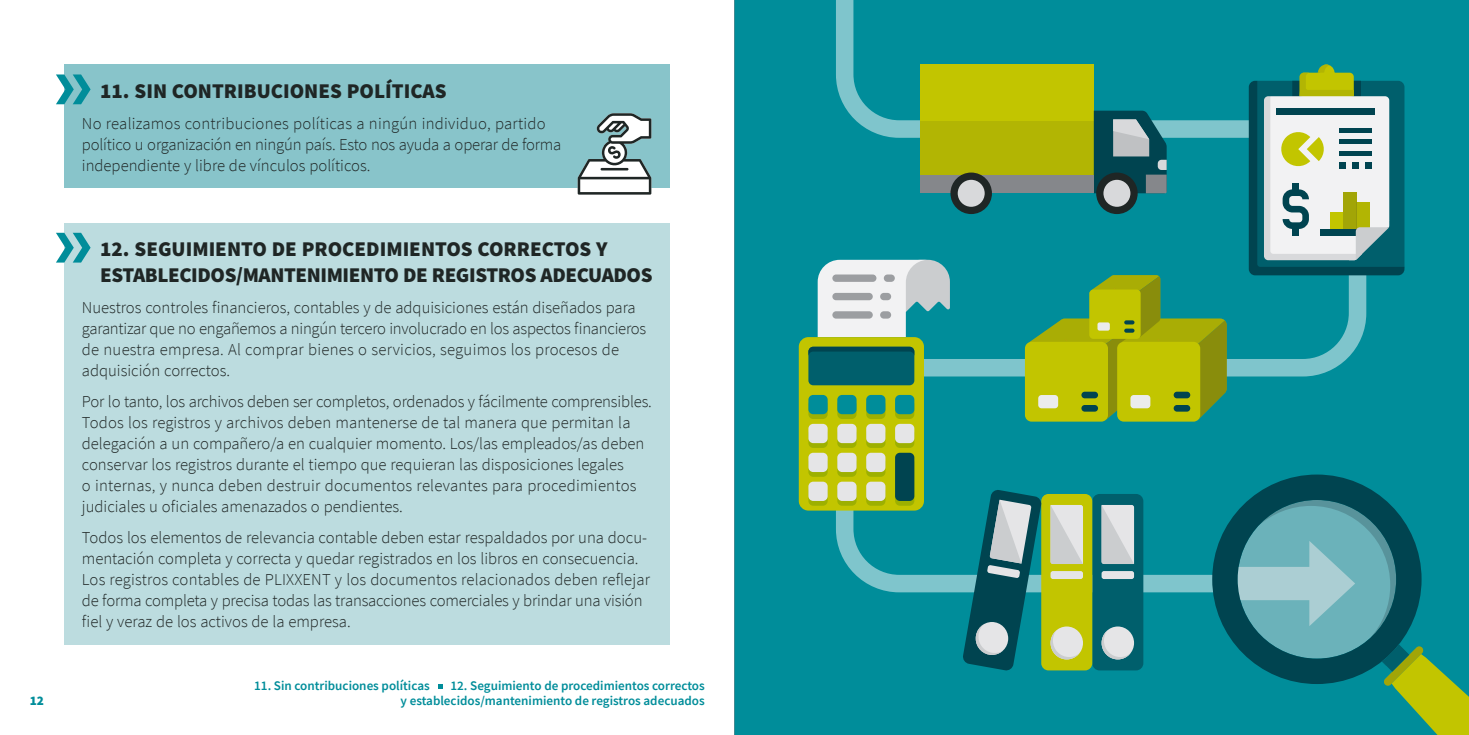
<style>
.page{position:relative;width:1469px;height:735px;background:#fff}
.page>*{position:absolute;margin:0;border:0;box-sizing:border-box;transform-origin:0 0}
.t1{font:900 21px/26.2px "Source Sans Pro";letter-spacing:-.02em;color:#1f2625}
.t2{font:900 21px "Source Sans Pro";color:#1f2625}
.t3{font:300 16.62px/21px "Source Sans Pro";color:#1f2625}
.t4{font:600 13.12px/14.9px "Source Sans Pro";color:#008d9a;text-align:right}
.t5{font:900 13.12px "Source Sans Pro";color:#008d9a}
</style>
<div class="page">
<div style="left:734px;top:0;width:734px;height:734px;background:#008d9a"></div>
<svg style="left:438px;top:684px;width:4px;height:4px"></svg>
<div style="left:64px;top:64px;width:606px;height:124px;background:#88c4ca"></div>
<div style="left:64px;top:223px;width:606px;height:421px;background:#bcdcdf"></div>
<svg style="left:56px;top:74px;width:35px;height:30px"></svg>
<svg style="left:56px;top:233px;width:35px;height:29px"></svg>
<svg style="left:834px;top:0;width:533px;height:593px"></svg>
<div style="left:1092px;top:493px;width:51px;height:177px;background:#005f6c;border-radius:7px"></div>
<div style="left:1041px;top:493px;width:51px;height:177px;background:#c2c500;border-radius:7px"></div>
<svg style="left:1101px;top:626px;width:33px;height:33px"></svg>
<svg style="left:1050px;top:626px;width:33px;height:33px"></svg>
<svg style="left:1101px;top:629px;width:29px;height:30px"></svg>
<svg style="left:1050px;top:629px;width:29px;height:30px"></svg>
<svg style="left:1101px;top:570px;width:33px;height:8px"></svg>
<svg style="left:1050px;top:570px;width:33px;height:8px"></svg>
<svg style="left:1101px;top:505px;width:33px;height:58px;background:#d5d7d9"></svg>
<svg style="left:1050px;top:505px;width:33px;height:58px;background:#d8d9d9"></svg>
<svg style="left:962px;top:489px;width:79px;height:181px"></svg>
<div style="left:920px;top:64px;width:173px;height:129px;background:#c2c500"></div>
<div style="left:920px;top:121px;width:173px;height:72px;background:#b2b503"></div>
<div style="left:920px;top:175px;width:173px;height:18px;background:#85878b"></div>
<div style="left:1096px;top:172px;width:41px;height:42px;background:#1f2625;border-radius:50%"></div>
<div style="left:1103px;top:180px;width:27px;height:27px;background:#d8d9db;border-radius:50%"></div>
<div style="left:950px;top:172px;width:42px;height:42px;background:#1f2625;border-radius:50%"></div>
<div style="left:957px;top:180px;width:27px;height:27px;background:#d8d9db;border-radius:50%"></div>
<svg style="left:1093px;top:111px;width:73px;height:82px;background:#447077"></svg>
<svg style="left:1024px;top:275px;width:202px;height:146px"></svg>
<div style="left:1038px;top:395px;width:20px;height:13px;background:#ebecec;border-radius:3px"></div>
<div style="left:1081px;top:391px;width:17px;height:7px;background:#004450;border-radius:3px"></div>
<div style="left:1081px;top:405px;width:17px;height:6px;background:#004450;border-radius:3px"></div>
<svg style="left:817px;top:260px;width:133px;height:77px"></svg>
<div style="left:883px;top:274px;width:11px;height:8px;background:#9c9ea1;border-radius:4px"></div>
<div style="left:832px;top:274px;width:44px;height:8px;background:#9c9ea1;border-radius:4px"></div>
<div style="left:880px;top:293px;width:11px;height:7px;background:#9c9ea1;border-radius:4px"></div>
<div style="left:832px;top:293px;width:40px;height:7px;background:#9c9ea1;border-radius:4px"></div>
<div style="left:880px;top:311px;width:11px;height:7px;background:#9c9ea1;border-radius:4px"></div>
<div style="left:832px;top:311px;width:40px;height:7px;background:#9c9ea1;border-radius:4px"></div>
<div style="left:798px;top:337px;width:126px;height:173px;background:#c2c500;border-radius:10px"></div>
<div style="left:808px;top:346px;width:106px;height:39px;background:#005f6c;border-radius:5px"></div>
<svg style="left:808px;top:346px;width:106px;height:10px"></svg>
<svg style="left:808px;top:399px;width:19px;height:20px"></svg>
<svg style="left:837px;top:399px;width:19px;height:20px"></svg>
<svg style="left:866px;top:399px;width:19px;height:20px"></svg>
<svg style="left:895px;top:399px;width:19px;height:20px"></svg>
<svg style="left:808px;top:428px;width:19px;height:19px"></svg>
<svg style="left:837px;top:428px;width:19px;height:19px"></svg>
<svg style="left:866px;top:428px;width:19px;height:19px"></svg>
<svg style="left:895px;top:428px;width:19px;height:19px"></svg>
<div style="left:808px;top:457px;width:19px;height:19px;background:#9db000;border-radius:5px"></div>
<div style="left:837px;top:457px;width:19px;height:19px;background:#9db000;border-radius:5px"></div>
<div style="left:866px;top:457px;width:19px;height:19px;background:#9db000;border-radius:5px"></div>
<svg style="left:895px;top:457px;width:19px;height:48px"></svg>
<svg style="left:808px;top:486px;width:19px;height:19px"></svg>
<svg style="left:837px;top:486px;width:19px;height:19px"></svg>
<svg style="left:866px;top:486px;width:19px;height:19px"></svg>
<div style="left:808px;top:395px;width:19px;height:19px;background:#008d9a;border-radius:5px"></div>
<div style="left:837px;top:395px;width:19px;height:19px;background:#008d9a;border-radius:5px"></div>
<div style="left:866px;top:395px;width:19px;height:19px;background:#008d9a;border-radius:5px"></div>
<div style="left:895px;top:395px;width:19px;height:19px;background:#008d9a;border-radius:5px"></div>
<div style="left:895px;top:452px;width:19px;height:48px;background:#004450;border-radius:5px"></div>
<div style="left:808px;top:423px;width:19px;height:20px;background:#e5e5e7;border-radius:5px"></div>
<div style="left:837px;top:423px;width:19px;height:20px;background:#e5e5e7;border-radius:5px"></div>
<div style="left:866px;top:423px;width:19px;height:20px;background:#e5e5e7;border-radius:5px"></div>
<div style="left:895px;top:423px;width:19px;height:20px;background:#e5e5e7;border-radius:5px"></div>
<div style="left:808px;top:452px;width:19px;height:20px;background:#e5e5e7;border-radius:5px"></div>
<div style="left:837px;top:452px;width:19px;height:20px;background:#e5e5e7;border-radius:5px"></div>
<div style="left:866px;top:452px;width:19px;height:20px;background:#e5e5e7;border-radius:5px"></div>
<div style="left:808px;top:481px;width:19px;height:19px;background:#e5e5e7;border-radius:5px"></div>
<div style="left:837px;top:481px;width:19px;height:19px;background:#e5e5e7;border-radius:5px"></div>
<div style="left:866px;top:481px;width:19px;height:19px;background:#e5e5e7;border-radius:5px"></div>
<svg style="left:1212px;top:474px;width:209px;height:209px;fill:#004450"></svg>
<svg style="left:1257px;top:499px;width:139px;height:139px;background:#68a7af"></svg>
<svg style="left:1381px;top:644px;width:87px;height:90px"></svg>
<svg style="left:1248px;top:64px;width:156px;height:211px;background:#87ada0"></svg>
<svg style="left:577px;top:113px;width:74px;height:81px"></svg>
<hr style="left:734px;top:0;width:1px;height:734px;background:#85878b">
<p class="t5" style="left:30px;top:691px;width:16px">12</p>
<p class="t2" style="left:100px;top:76px;width:348px">11. SIN CONTRIBUCIONES POLÍTICAS</p>
<p class="t3" style="left:82px;top:113px;width:481px">No realizamos contribuciones políticas a ningún individuo, partido político u organización en ningún país. Esto nos ayuda a operar de forma independiente y libre de vínculos políticos.</p>
<p class="t1" style="left:100px;top:235px;width:554px">12. SEGUIMIENTO DE PROCEDIMIENTOS CORRECTOS Y<br>ESTABLECIDOS/MANTENIMIENTO DE REGISTROS ADECUADOS</p>
<p class="t3" style="left:82px;top:297px;width:566px">Nuestros controles financieros, contables y de adquisiciones están diseñados para garantizar que no engañemos a ningún tercero involucrado en los aspectos financieros de nuestra empresa. Al comprar bienes o servicios, seguimos los procesos de adquisición correctos.</p>
<p class="t3" style="left:82px;top:391px;width:571px">Por lo tanto, los archivos deben ser completos, ordenados y fácilmente comprensibles.<br>Todos los registros y archivos deben mantenerse de tal manera que permitan la delegación a un compañero/a en cualquier momento. Los/las empleados/as deben conservar los registros durante el tiempo que requieran las disposiciones legales<br>o internas, y nunca deben destruir documentos relevantes para procedimientos judiciales u oficiales amenazados o pendientes.</p>
<p class="t3" style="left:82px;top:527px;width:569px">Todos los elementos de relevancia contable deben estar respaldados por una docu&shy;mentación completa y correcta y quedar registrados en los libros en consecuencia.<br>Los registros contables de PLIXXENT y los documentos relacionados deben reflejar de forma completa y precisa todas las transacciones comerciales y brindar una visión fiel y veraz de los activos de la empresa.</p>
<p class="t4" style="left:254px;top:678px;width:177px">11. Sin contribuciones políticas</p>
<p class="t4" style="left:400px;top:678px;width:306px">12. Seguimiento de procedimientos correctos<br>y establecidos/mantenimiento de registros adecuados</p>
</div>
